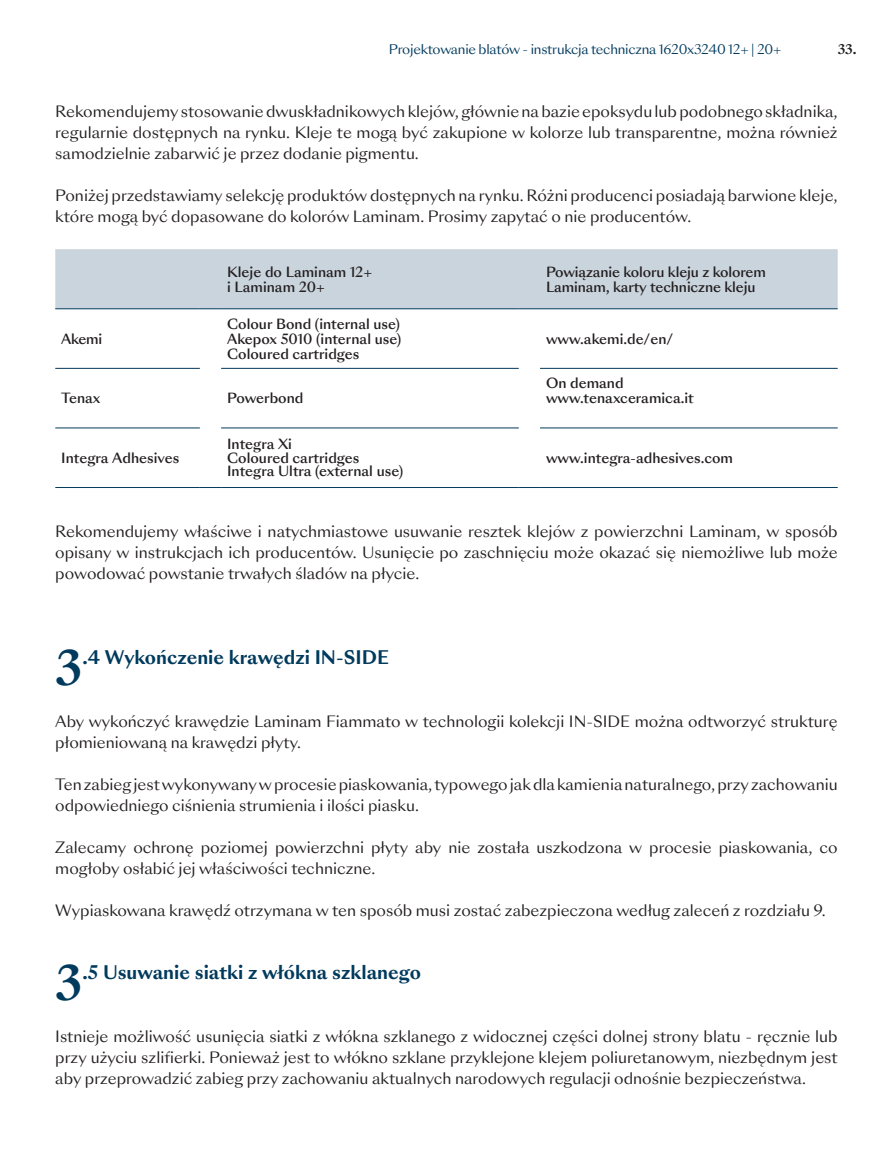
<style>
.page{position:relative;width:893px;height:1149px;background:#fff}
.page>*{position:absolute;margin:0;border:0;box-sizing:border-box;transform-origin:0 0}
.sottocapitolo_ita{font:700 45.75px "Sang Bleu Sunrise";color:#003a5d}
.sottocapitolo_ita-2{font:700 18px "Sang Bleu Sunrise";color:#003a5d}
.Testi_ita{font:15px/21px "Sang Bleu Sunrise";color:#231f20}
.t1{font:500 13.5px/15px "Sang Bleu Sunrise";color:#231f20}
.t2{font:12.75px "Sang Bleu Sunrise";letter-spacing:-.02em;color:#003a5d}
.t3{font:700 12.75px "Sang Bleu Sunrise";color:#231f20}
</style>
<div class="page">
<div style="left:55px;top:249px;width:783px;height:59px;background:#cad4dd"></div>
<hr style="left:55px;top:308px;width:145px;height:1px;background:#003a5d">
<svg style="left:200px;top:308px;width:21px;height:1px"></svg>
<hr style="left:221px;top:308px;width:298px;height:1px;background:#003a5d">
<svg style="left:519px;top:308px;width:21px;height:1px"></svg>
<hr style="left:540px;top:308px;width:298px;height:1px;background:#003a5d">
<hr style="left:55px;top:368px;width:145px;height:1px;background:#003a5d">
<hr style="left:221px;top:368px;width:298px;height:1px;background:#003a5d">
<hr style="left:540px;top:368px;width:298px;height:1px;background:#003a5d">
<hr style="left:55px;top:427px;width:145px;height:1px;background:#003a5d">
<hr style="left:55px;top:487px;width:145px;height:1px;background:#003a5d">
<svg style="left:200px;top:487px;width:21px;height:1px"></svg>
<hr style="left:221px;top:427px;width:298px;height:1px;background:#003a5d">
<hr style="left:221px;top:487px;width:298px;height:1px;background:#003a5d">
<svg style="left:519px;top:487px;width:21px;height:1px"></svg>
<hr style="left:540px;top:427px;width:298px;height:1px;background:#003a5d">
<hr style="left:540px;top:487px;width:298px;height:1px;background:#003a5d">
<p class="t2" style="left:389px;top:41px;width:394px">Projektowanie blatów - instrukcja techniczna 1620x3240 12+ | 20+</p>
<p class="t3" style="left:838px;top:40px;width:20px">33.</p>
<p class="Testi_ita" style="left:55px;top:102px;width:784px;text-align:justify">Rekomendujemy stosowanie dwuskładnikowych klejów, głównie na bazie epoksydu lub podobnego składnika, regularnie dostępnych na rynku. Kleje te mogą być zakupione w kolorze lub transparentne, można również samodzielnie zabarwić je przez dodanie pigmentu.</p>
<p class="Testi_ita" style="left:55px;top:186px;width:784px">Poniżej przedstawiamy selekcję produktów dostępnych na rynku. Różni producenci posiadają barwione kleje, które mogą być dopasowane do kolorów Laminam. Prosimy zapytać o nie producentów.</p>
<p class="t1" style="left:227px;top:264px;width:147px">Kleje do Laminam 12+</p>
<p class="t1" style="left:227px;top:279px;width:99px">i Laminam 20+</p>
<p class="t1" style="left:546px;top:264px;width:221px">Powiązanie koloru kleju z kolorem<br>Laminam, karty techniczne kleju</p>
<p class="t1" style="left:61px;top:331px;width:42px">Akemi</p>
<p class="t1" style="left:227px;top:316px;width:174px">Colour Bond (internal use)</p>
<p class="t1" style="left:227px;top:331px;width:176px">Akepox 5010 (internal use)</p>
<p class="t1" style="left:227px;top:346px;width:134px">Coloured cartridges</p>
<p class="t1" style="left:61px;top:391px;width:41px">Tenax</p>
<p class="t1" style="left:227px;top:391px;width:78px">Powerbond</p>
<p class="t1" style="left:61px;top:450px;width:120px">Integra Adhesives</p>
<p class="t1" style="left:227px;top:437px;width:66px">Integra Xi</p>
<p class="t1" style="left:227px;top:450px;width:134px">Coloured cartridges</p>
<p class="t1" style="left:227px;top:464px;width:178px">Integra Ultra (external use)</p>
<p class="t1" style="left:546px;top:331px;width:129px">www.akemi.de/en/</p>
<p class="t1" style="left:546px;top:376px;width:79px">On demand</p>
<p class="t1" style="left:546px;top:391px;width:149px">www.tenaxceramica.it</p>
<p class="t1" style="left:546px;top:450px;width:189px">www.integra-adhesives.com</p>
<p class="Testi_ita" style="left:55px;top:522px;width:784px;text-align:justify">Rekomendujemy właściwe i natychmiastowe usuwanie resztek klejów z powierzchni Laminam, w sposób opisany w instrukcjach ich producentów. Usunięcie po zaschnięciu może okazać się niemożliwe lub może powodować powstanie trwałych śladów na płycie.</p>
<p class="sottocapitolo_ita" style="left:55px;top:635px;width:29px">3</p>
<p class="sottocapitolo_ita-2" style="left:82px;top:644px;width:308px">.4 Wykończenie krawędzi IN-SIDE</p>
<p class="Testi_ita" style="left:55px;top:711px;width:784px">Aby wykończyć krawędzie Laminam Fiammato w technologii kolekcji IN-SIDE można odtworzyć strukturę płomieniowaną na krawędzi płyty.</p>
<p class="Testi_ita" style="left:55px;top:774px;width:784px">Ten zabieg jest wykonywany w procesie piaskowania, typowego jak dla kamienia naturalnego, przy zachowaniu odpowiedniego ciśnienia strumienia i ilości piasku.</p>
<p class="Testi_ita" style="left:55px;top:837px;width:784px">Zalecamy ochronę poziomej powierzchni płyty aby nie została uszkodzona w procesie piaskowania, co mogłoby osłabić jej właściwości techniczne.</p>
<p class="Testi_ita" style="left:55px;top:900px;width:772px">Wypiaskowana krawędź otrzymana w ten sposób musi zostać zabezpieczona według zaleceń z rozdziału 9.</p>
<p class="sottocapitolo_ita" style="left:55px;top:950px;width:29px">3</p>
<p class="sottocapitolo_ita-2" style="left:82px;top:959px;width:340px">.5 Usuwanie siatki z włókna szklanego</p>
<p class="Testi_ita" style="left:55px;top:1026px;width:784px;text-align:justify">Istnieje możliwość usunięcia siatki z włókna szklanego z widocznej części dolnej strony blatu - ręcznie lub przy użyciu szlifierki. Ponieważ jest to włókno szklane przyklejone klejem poliuretanowym, niezbędnym jest aby przeprowadzić zabieg przy zachowaniu aktualnych narodowych regulacji odnośnie bezpieczeństwa.</p>
</div>
